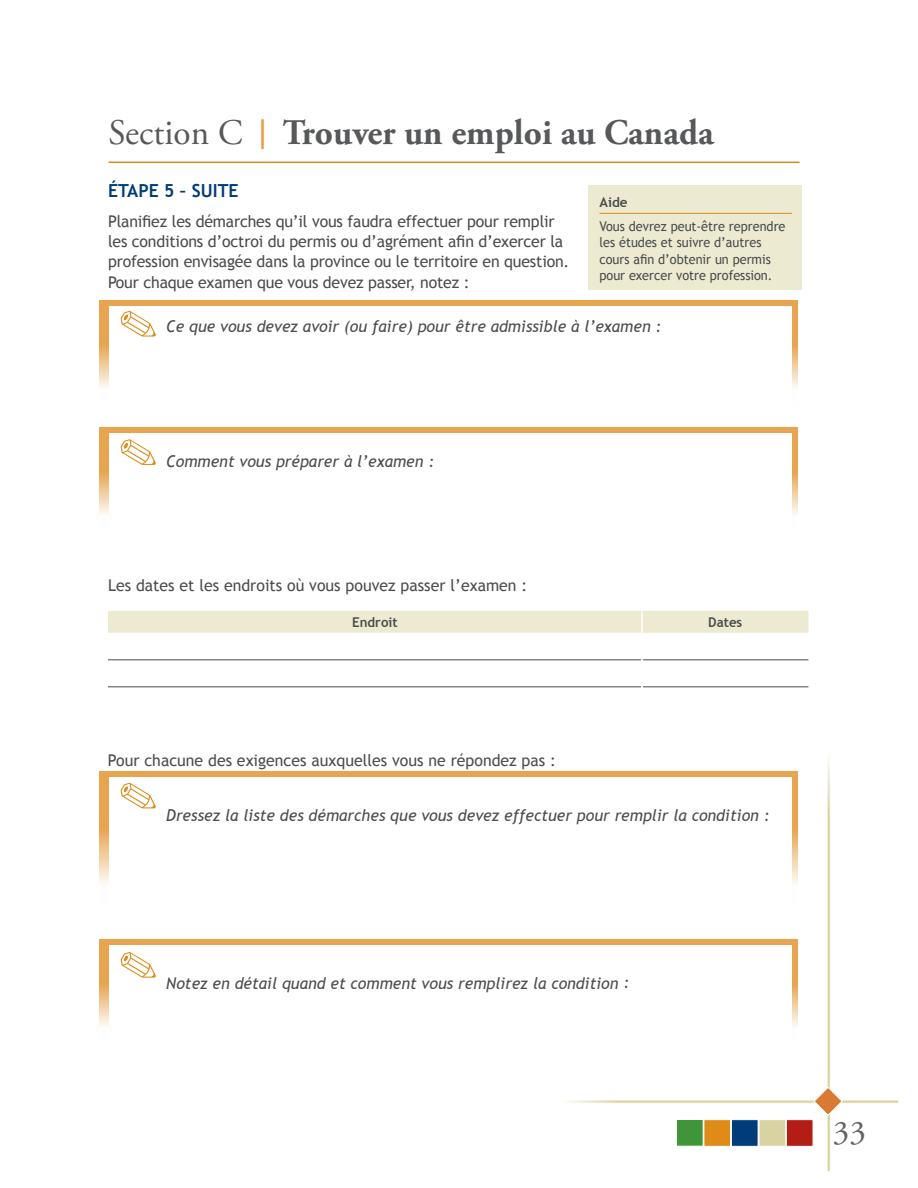
<style>
.page{position:relative;width:918px;height:1188px;background:#fff}
.page>*{position:absolute;margin:0;border:0;box-sizing:border-box;transform-origin:0 0}
.t1{font:700 36px "Adobe Garamond Pro";color:#57585a}
.t2{font:33px "Adobe Garamond Pro";color:#636366}
.Steps{font:700 18px "Trebuchet MS";color:#003d78}
.Body{font:16.2px/20.2px "Trebuchet MS";letter-spacing:-.01em;color:#4b4c4d}
.Body-2{font:italic 16.2px "Trebuchet MS";color:#4b4c4d}
.help_body{font:13.5px/16.5px "Trebuchet MS";color:#4b4c4d;scale:.94 1}
.Body-3{font:700 13.5px "Trebuchet MS";color:#4b4c4d}
.Help{font:700 13.5px "Trebuchet MS";color:#4b4c4d}
.s1{font-weight:400}
.s2{font-family:"Trebuchet MS";font-weight:400;color:#e69f45}
</style>
<div class="page">
<svg style="left:99px;top:301px;width:699px;height:87px;fill:#e8a551"></svg>
<div style="left:109px;top:307px;width:682px;height:181px;background:#fff"></div>
<svg style="left:99px;top:428px;width:699px;height:87px;fill:#e8a551"></svg>
<div style="left:109px;top:434px;width:682px;height:181px;background:#fff"></div>
<svg style="left:99px;top:771px;width:699px;height:113px;fill:#e8a551"></svg>
<div style="left:109px;top:777px;width:682px;height:181px;background:#fff"></div>
<svg style="left:99px;top:939px;width:699px;height:88px;fill:#e8a551"></svg>
<div style="left:109px;top:945px;width:682px;height:181px;background:#fff"></div>
<div style="left:589px;top:185px;width:213px;height:105px;background:#edead2"></div>
<svg style="left:566px;top:1100px;width:333px;height:3px"></svg>
<svg style="left:827px;top:756px;width:3px;height:415px"></svg>
<svg style="left:813px;top:1086px;width:30px;height:31px"></svg>
<div style="left:786px;top:1119px;width:27px;height:28px;background:#b41d15;border:1px solid #fff"></div>
<div style="left:759px;top:1119px;width:27px;height:28px;background:#d9d3a3;border:1px solid #fff"></div>
<div style="left:731px;top:1119px;width:27px;height:28px;background:#003d78;border:1px solid #fff"></div>
<div style="left:704px;top:1119px;width:27px;height:28px;background:#df8b17;border:1px solid #fff"></div>
<div style="left:676px;top:1119px;width:28px;height:28px;background:#3f9537;border:1px solid #fff"></div>
<hr style="left:108px;top:162px;width:692px;height:1px;background:#df8b17">
<div style="left:108px;top:611px;width:701px;height:22px;background:#edead2"></div>
<svg style="left:108px;top:660px;width:533px;height:28px"></svg>
<hr style="left:641px;top:611px;width:2px;height:22px;background:#fff">
<hr style="left:108px;top:659px;width:533px;height:1px;background:#4b4c4d">
<hr style="left:643px;top:659px;width:166px;height:1px;background:#4b4c4d">
<hr style="left:108px;top:686px;width:533px;height:1px;background:#4b4c4d">
<hr style="left:643px;top:686px;width:166px;height:1px;background:#4b4c4d">
<hr style="left:114px;top:682px;width:522px;height:1px;background:#fff">
<hr style="left:599px;top:213px;width:193px;height:1px;background:#df8b17">
<svg style="left:121px;top:952px;width:35px;height:26px"></svg>
<svg style="left:121px;top:783px;width:35px;height:25px"></svg>
<svg style="left:121px;top:439px;width:35px;height:26px"></svg>
<svg style="left:121px;top:311px;width:35px;height:26px"></svg>
<h1 class="t1" style="left:108px;top:111px;width:607px"><span class="s1">Section C</span> <span class="s2">|</span> Trouver un emploi au Canada</h1>
<p class="Steps" style="left:108px;top:179px;width:132px">ÉTAPE 5 – SUITE</p>
<p class="Body" style="left:108px;top:211px;width:463px">Planifiez les démarches qu’il vous faudra effectuer pour remplir les conditions d’octroi du permis ou d’agrément afin d’exercer la profession envisagée dans la province ou le territoire en question.<br>Pour chaque examen que vous devez passer, notez :</p>
<p class="Body-2" style="left:166px;top:317px;width:497px">Ce que vous devez avoir (ou faire) pour être admissible à l’examen :</p>
<p class="Help" style="left:599px;top:194px;width:30px">Aide</p>
<p class="help_body" style="left:599px;top:218px;width:199px">Vous devrez peut-être reprendre les études et suivre d’autres cours afin d’obtenir un permis pour exercer votre profession.</p>
<p class="Body-2" style="left:166px;top:452px;width:269px">Comment vous préparer à l’examen :</p>
<p class="Body" style="left:108px;top:576px;width:421px">Les dates et les endroits où vous pouvez passer l’examen :</p>
<p class="Body-3" style="left:352px;top:614px;width:47px">Endroit</p>
<p class="Body-3" style="left:708px;top:614px;width:36px">Dates</p>
<p class="Body" style="left:108px;top:750px;width:449px">Pour chacune des exigences auxquelles vous ne répondez pas :</p>
<p class="Body-2" style="left:166px;top:805px;width:605px">Dressez la liste des démarches que vous devez effectuer pour remplir la condition :</p>
<p class="Body-2" style="left:166px;top:974px;width:465px">Notez en détail quand et comment vous remplirez la condition :</p>
<h2 class="t2" style="left:833px;top:1113px;width:34px">33</h2>
</div>
